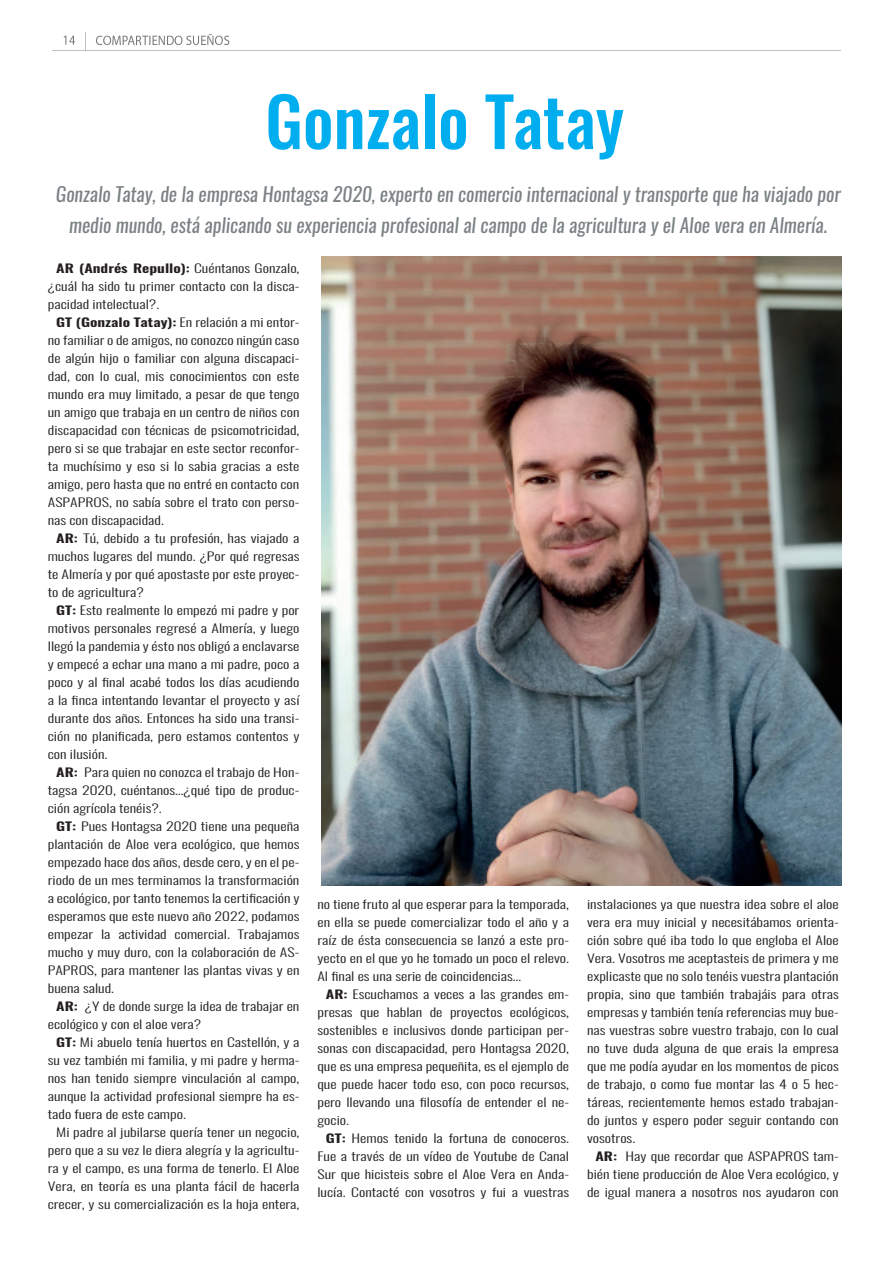
<style>
.page{position:relative;width:893px;height:1263px;background:#fff}
.page>*{position:absolute;margin:0;border:0;box-sizing:border-box;transform-origin:0 0}
.t1{font:500 67.5px "Oswald";color:#00aeef}
.t2{font:italic 19.5px/31.5px "Oswald";color:#7b8184;text-align:center}
.t3{font:300 11.7px/18px "Oswald";color:#231f20;text-align:justify;scale:1.34 1}
.s1{font-weight:600}
</style>
<div class="page">
<img style="left:321px;top:257px;width:520px;height:628px">
<h1 class="t1" style="left:265px;top:74px;width:360px">Gonzalo Tatay</h1>
<h2 class="t2" style="left:56px;top:178px;width:786px">Gonzalo Tatay, de la empresa Hontagsa 2020, experto en comercio internacional y transporte que ha viajado por medio mundo, está aplicando su experiencia profesional al campo de la agricultura y el Aloe vera en Almería.</h2>
<p class="t3" style="left:48px;top:259px;width:189px;text-indent:8px"><span class="s1">AR (Andrés Repullo):</span> Cuéntanos Gonzalo, ¿cuál ha sido tu primer contacto con la disca&shy;pacidad intelectual?.</p>
<p class="t3" style="left:48px;top:313px;width:189px;text-indent:8px"><span class="s1">GT (Gonzalo Tatay):</span> En relación a mi entor&shy;no familiar o de amigos, no conozco ningún caso de algún hijo o familiar con alguna discapaci&shy;dad, con lo cual, mis conocimientos con este mundo era muy limitado, a pesar de que tengo un amigo que trabaja en un centro de niños con discapacidad con técnicas de psicomotricidad, pero si se que trabajar en este sector reconfor&shy;ta muchísimo y eso si lo sabia gracias a este amigo, pero hasta que no entré en contacto con ASPAPROS, no sabía sobre el trato con perso&shy;nas con discapacidad.</p>
<p class="t3" style="left:48px;top:529px;width:189px;text-indent:8px"><span class="s1">AR:</span> Tú, debido a tu profesión, has viajado a muchos lugares del mundo. ¿Por qué regresas te Almería y por qué apostaste por este proyec&shy;to de agricultura?</p>
<p class="t3" style="left:48px;top:601px;width:189px;text-indent:8px"><span class="s1">GT:</span> Esto realmente lo empezó mi padre y por motivos personales regresé a Almería, y luego llegó la pandemia y ésto nos obligó a enclavarse y empecé a echar una mano a mi padre, poco a poco y al final acabé todos los días acudiendo a la finca intentando levantar el proyecto y así durante dos años. Entonces ha sido una transi&shy;ción no planificada, pero estamos contentos y con ilusión.</p>
<p class="t3" style="left:48px;top:763px;width:189px;text-indent:8px"><span class="s1">AR:</span> Para quien no conozca el trabajo de Hon&shy;tagsa 2020, cuéntanos…¿qué tipo de produc&shy;ción agrícola tenéis?.</p>
<p class="t3" style="left:48px;top:817px;width:189px;text-indent:8px"><span class="s1">GT:</span> Pues Hontagsa 2020 tiene una pequeña plantación de Aloe vera ecológico, que hemos empezado hace dos años, desde cero, y en el pe&shy;riodo de un mes terminamos la transformación a ecológico, por tanto tenemos la certificación y esperamos que este nuevo año 2022, podamos empezar la actividad comercial. Trabajamos mucho y muy duro, con la colaboración de AS-PAPROS, para mantener las plantas vivas y en buena salud.</p>
<p class="t3" style="left:48px;top:997px;width:189px;text-indent:8px"><span class="s1">AR:</span> ¿Y de donde surge la idea de trabajar en ecológico y con el aloe vera?</p>
<p class="t3" style="left:48px;top:1033px;width:189px;text-indent:8px"><span class="s1">GT:</span> Mi abuelo tenía huertos en Castellón, y a su vez también mi familia, y mi padre y herma&shy;nos han tenido siempre vinculación al campo, aunque la actividad profesional siempre ha es&shy;tado fuera de este campo.</p>
<p class="t3" style="left:48px;top:1123px;width:189px;text-indent:8px">Mi padre al jubilarse quería tener un negocio, pero que a su vez le diera alegría y la agricultu&shy;ra y el campo, es una forma de tenerlo. El Aloe Vera, en teoría es una planta fácil de hacerla crecer, y su comercialización es la hoja entera,</p>
<p class="t3" style="left:317px;top:895px;width:189px">no tiene fruto al que esperar para la temporada, en ella se puede comercializar todo el año y a raíz de ésta consecuencia se lanzó a este pro&shy;yecto en el que yo he tomado un poco el relevo.<br>Al final es una serie de coincidencias…</p>
<p class="t3" style="left:317px;top:985px;width:189px;text-indent:8px"><span class="s1">AR:</span> Escuchamos a veces a las grandes em&shy;presas que hablan de proyectos ecológicos, sostenibles e inclusivos donde participan per&shy;sonas con discapacidad, pero Hontagsa 2020, que es una empresa pequeñita, es el ejemplo de que puede hacer todo eso, con poco recursos, pero llevando una filosofía de entender el ne&shy;gocio.</p>
<p class="t3" style="left:317px;top:1129px;width:189px;text-indent:8px"><span class="s1">GT:</span> Hemos tenido la fortuna de conoceros.<br>Fue a través de un vídeo de Youtube de Canal Sur que hicisteis sobre el Aloe Vera en Anda&shy;lucía. Contacté con vosotros y fui a vuestras</p>
<p class="t3" style="left:587px;top:895px;width:189px">instalaciones ya que nuestra idea sobre el aloe vera era muy inicial y necesitábamos orienta&shy;ción sobre qué iba todo lo que engloba el Aloe Vera. Vosotros me aceptasteis de primera y me explicaste que no solo tenéis vuestra plantación propia, sino que también trabajáis para otras empresas y también tenía referencias muy bue&shy;nas vuestras sobre vuestro trabajo, con lo cual no tuve duda alguna de que erais la empresa que me podía ayudar en los momentos de picos de trabajo, o como fue montar las 4 o 5 hec&shy;táreas, recientemente hemos estado trabajan&shy;do juntos y espero poder seguir contando con vosotros.</p>
<p class="t3" style="left:587px;top:1147px;width:189px;text-indent:8px"><span class="s1">AR:</span> Hay que recordar que ASPAPROS tam&shy;bién tiene producción de Aloe Vera ecológico, y de igual manera a nosotros nos ayudaron con</p>
</div>
